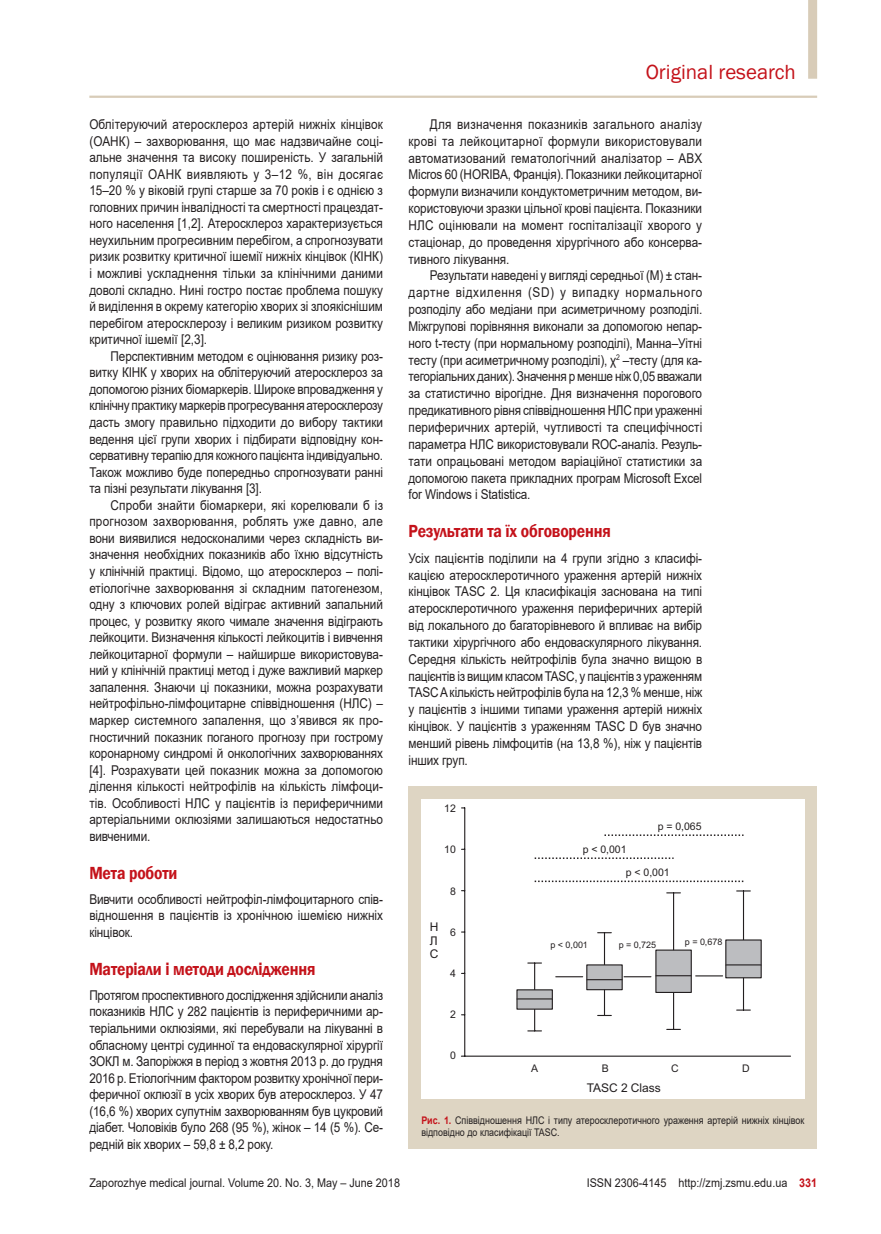
<style>
.page{position:relative;width:881px;height:1234px;background:#fff}
.page>*{position:absolute;margin:0;border:0;box-sizing:border-box;transform-origin:0 0}
.t1{font:21px "Franklin Gothic";color:#c4121a}
.nazva{font:600 18px "Franklin Gothic";letter-spacing:-.01em;color:#c4121a;scale:.87 1}
.tecst{font:13.5px/16.5px "Arial";letter-spacing:-.01em;color:#231f20;text-align:justify;scale:.87 1}
.tecst_1{font:13.5px/16.5px "Arial";letter-spacing:-.01em;color:#231f20;text-align:justify;scale:.87 1}
.Низ_слева{font:12px "Arial";color:#231f20;scale:.9 1}
.Низ_справа{font:12px "Arial";color:#231f20;scale:.9 1}
.Низ_слева-2{font:12px/13.5px "Arial";color:#231f20;text-align:justify}
.Низ_справа-2{font:700 12px "Arial";color:#c4121a;scale:.9 1}
.примечание{font:10.5px/12.6px "Arial";color:#231f20;scale:.85 1}
.примечание-2{font:10.5px "Arial";color:#231f20}
.t2{font:9px "Arial";letter-spacing:-.005em;color:#231f20}
.s1{font-weight:700;color:#c4121a}
</style>
<div class="page">
<div style="left:408px;top:786px;width:408px;height:362px;background:#ded5c3"></div>
<div style="left:421px;top:798px;width:383px;height:299px;background:#fff"></div>
<svg style="left:527px;top:1030px;width:14px;height:1px"></svg>
<svg style="left:527px;top:962px;width:14px;height:1px"></svg>
<hr style="left:534px;top:962px;width:1px;height:68px;background:#231f20">
<svg style="left:598px;top:1014px;width:13px;height:1px"></svg>
<svg style="left:597px;top:932px;width:14px;height:1px"></svg>
<hr style="left:603px;top:932px;width:1px;height:83px;background:#231f20">
<svg style="left:666px;top:892px;width:14px;height:1px"></svg>
<hr style="left:672px;top:892px;width:2px;height:137px;background:#231f20">
<svg style="left:736px;top:1009px;width:14px;height:1px"></svg>
<svg style="left:736px;top:890px;width:14px;height:1px"></svg>
<hr style="left:742px;top:890px;width:1px;height:119px;background:#231f20">
<hr style="left:555px;top:975px;width:27px;height:2px;background:#231f20">
<hr style="left:623px;top:975px;width:27px;height:2px;background:#231f20">
<svg style="left:695px;top:975px;width:27px;height:1px"></svg>
<svg style="left:604px;top:834px;width:139px;height:1px"></svg>
<svg style="left:534px;top:857px;width:139px;height:1px"></svg>
<svg style="left:534px;top:880px;width:209px;height:1px"></svg>
<hr style="left:461px;top:1055px;width:329px;height:1px;background:#231f20">
<hr style="left:464px;top:807px;width:1px;height:248px;background:#231f20">
<div style="left:516px;top:989px;width:36px;height:20px;background:#bcbdc0"></div>
<hr style="left:516px;top:998px;width:36px;height:1px;background:#231f20">
<div style="left:586px;top:964px;width:36px;height:26px;background:#bcbdc0;border:1px solid #231f20"></div>
<hr style="left:586px;top:978px;width:36px;height:2px;background:#231f20">
<div style="left:655px;top:949px;width:36px;height:43px;background:#bcbdc0"></div>
<hr style="left:655px;top:974px;width:36px;height:2px;background:#231f20">
<div style="left:725px;top:939px;width:36px;height:39px;background:#bcbdc0;border:1px solid #231f20"></div>
<hr style="left:725px;top:964px;width:35px;height:1px;background:#231f20">
<hr style="left:89px;top:96px;width:727px;height:2px;background:#d8ccb8">
<div style="left:807px;top:0;width:9px;height:79px;background:#d8ccb8"></div>
<p class="tecst_1" style="left:89px;top:116px;width:339px">Облітеруючий атеросклероз артерій нижніх кінцівок (ОАНК) – захворювання, що має надзвичайне соці&shy;альне значення та високу поширеність. У загальній популяції ОАНК виявляють у 3–12 %, він досягає 15–20 % у віковій групі старше за 70 років і є однією з головних причин інвалідності та смертності працездат&shy;ного населення [1,2]. Атеросклероз характеризується неухильним прогресивним перебігом, а спрогнозувати ризик розвитку критичної ішемії нижніх кінцівок (КІНК) і можливі ускладнення тільки за клінічними даними доволі складно. Нині гостро постає проблема пошуку й виділення в окрему категорію хворих зі злоякіснішим перебігом атеросклерозу і великим ризиком розвитку критичної ішемії [2,3].</p>
<p class="tecst" style="left:89px;top:347px;width:339px;text-indent:21px">Перспективним методом є оцінювання ризику роз&shy;витку КІНК у хворих на облітеруючий атеросклероз за допомогою різних біомаркерів. Широке впровадження у клінічну практику маркерів прогресування атеросклерозу дасть змогу правильно підходити до вибору тактики ведення цієї групи хворих і підбирати відповідну кон&shy;сервативну терапію для кожного пацієнта індивідуально.<br>Також можливо буде попередньо спрогнозувати ранні та пізні результати лікування [3].</p>
<p class="tecst" style="left:89px;top:496px;width:339px;text-indent:21px">Спроби знайти біомаркери, які корелювали б із прогнозом захворювання, роблять уже давно, але вони виявилися недосконалими через складність ви&shy;значення необхідних показників або їхню відсутність у клінічній практиці. Відомо, що атеросклероз – полі&shy;етіологічне захворювання зі складним патогенезом, одну з ключових ролей відіграє активний запальний процес, у розвитку якого чимале значення відіграють лейкоцити. Визначення кількості лейкоцитів і вивчення лейкоцитарної формули – найширше використовува&shy;ний у клінічній практиці метод і дуже важливий маркер запалення. Знаючи ці показники, можна розрахувати нейтрофільно-лімфоцитарне співвідношення (НЛС) – маркер системного запалення, що з’явився як про&shy;гностичний показник поганого прогнозу при гострому коронарному синдромі й онкологічних захворюваннях [4]. Розрахувати цей показник можна за допомогою ділення кількості нейтрофілів на кількість лімфоци&shy;тів. Особливості НЛС у пацієнтів із периферичними артеріальними оклюзіями залишаються недостатньо вивченими.</p>
<p class="nazva" style="left:89px;top:861px;width:103px">Мета роботи</p>
<p class="tecst_1" style="left:89px;top:890px;width:339px">Вивчити особливості нейтрофіл-лімфоцитарного спів&shy;відношення в пацієнтів із хронічною ішемією нижніх кінцівок.</p>
<p class="nazva" style="left:89px;top:957px;width:261px">Матеріали і методи дослідження</p>
<p class="tecst_1" style="left:89px;top:986px;width:339px">Протягом проспективного дослідження здійснили аналіз показників НЛС у 282 пацієнтів із периферичними ар&shy;теріальними оклюзіями, які перебували на лікуванні в обласному центрі судинної та ендоваскулярної хірургії ЗОКЛ м. Запоріжжя в період з жовтня 2013 р. до грудня 2016 р. Етіологічним фактором розвитку хронічної пери&shy;феричної оклюзії в усіх хворих був атеросклероз. У 47 (16,6 %) хворих супутнім захворюванням був цукровий діабет. Чоловіків було 268 (95 %), жінок – 14 (5 %). Се&shy;редній вік хворих – 59,8 ± 8,2 року.</p>
<h1 class="t1" style="left:645px;top:59px;width:152px">Original research</h1>
<p class="tecst" style="left:408px;top:116px;width:339px;text-indent:21px">Для визначення показників загального аналізу крові та лейкоцитарної формули використовували автоматизований гематологічний аналізатор – ABX Micros 60 (HORIBA, Франція). Показники лейкоцитарної формули визначили кондуктометричним методом, ви&shy;користовуючи зразки цільної крові пацієнта. Показники НЛС оцінювали на момент госпіталізації хворого у стаціонар, до проведення хірургічного або консерва&shy;тивного лікування.</p>
<p class="tecst" style="left:408px;top:267px;width:339px;text-indent:21px">Результати наведені у вигляді середньої (М) ± стан&shy;дартне відхилення (SD) у випадку нормального розподілу або медіани при асиметричному розподілі.<br>Міжгрупові порівняння виконали за допомогою непар&shy;ного t-тесту (при нормальному розподілі), Манна–Уітні тесту (при асиметричному розподілі), χ<sup>2</sup> –тесту (для ка&shy;тегоріальних даних). Значення p менше ніж 0,05 вважали за статистично вірогідне. Дня визначення порогового предикативного рівня співвідношення НЛС при ураженні периферичних артерій, чутливості та специфічності параметра НЛС використовували ROC-аналіз. Резуль&shy;тати опрацьовані методом варіаційної статистики за допомогою пакета прикладних програм Microsoft Excel for Windows і Statistica.</p>
<p class="nazva" style="left:408px;top:520px;width:234px">Результати та їх обговорення</p>
<p class="tecst_1" style="left:408px;top:549px;width:339px">Усіх пацієнтів поділили на 4 групи згідно з класифі&shy;кацією атеросклеротичного ураження артерій нижніх кінцівок TASC 2. Ця класифікація заснована на типі атеросклеротичного ураження периферичних артерій від локального до багаторівневого й впливає на вибір тактики хірургічного або ендоваскулярного лікування.<br>Середня кількість нейтрофілів була значно вищою в пацієнтів із вищим класом TASC, у пацієнтів з ураженням TASC A кількість нейтрофілів була на 12,3 % менше, ніж у пацієнтів з іншими типами ураження артерій нижніх кінцівок. У пацієнтів з ураженням TASC D був значно менший рівень лімфоцитів (на 13,8 %), ніж у пацієнтів інших груп.</p>
<p class="примечание-2" style="left:444px;top:801px;width:13px">12</p>
<p class="примечание-2" style="left:444px;top:842px;width:13px">10</p>
<p class="примечание-2" style="left:450px;top:883px;width:7px">8</p>
<p class="примечание-2" style="left:450px;top:924px;width:7px">6</p>
<p class="примечание-2" style="left:450px;top:965px;width:7px">4</p>
<p class="примечание-2" style="left:450px;top:1006px;width:7px">2</p>
<p class="примечание-2" style="left:450px;top:1047px;width:7px">0</p>
<p class="Низ_слева-2" style="left:429px;top:919px;width:10px">Н Л С</p>
<p class="примечание-2" style="left:582px;top:841px;width:45px">p &lt; 0,001</p>
<p class="примечание-2" style="left:657px;top:818px;width:45px">p = 0,065</p>
<p class="t2" style="left:550px;top:938px;width:39px">p &lt; 0,001</p>
<p class="примечание-2" style="left:625px;top:864px;width:45px">p &lt; 0,001</p>
<p class="t2" style="left:618px;top:938px;width:39px">p = 0,725</p>
<p class="t2" style="left:684px;top:935px;width:39px">p = 0,678</p>
<p class="примечание-2" style="left:531px;top:1060px;width:9px">A</p>
<p class="примечание-2" style="left:601px;top:1060px;width:9px">B</p>
<p class="примечание-2" style="left:670px;top:1060px;width:9px">C</p>
<p class="примечание-2" style="left:741px;top:1060px;width:9px">D</p>
<p class="Низ_слева-2" style="left:586px;top:1080px;width:75px">TASC 2 Class</p>
<p class="примечание" style="left:421px;top:1113px;width:452px"><span class="s1">Рис. 1.</span> Співвідношення НЛС і типу атеросклеротичного ураження артерій нижніх кінцівок відповідно до класифікації TASC.</p>
<p class="Низ_слева" style="left:89px;top:1174px;width:346px">Zaporozhye medical journal. Volume 20. No. 3, May – June 2018</p>
<p class="Низ_справа" style="left:586px;top:1174px;width:224px">ISSN 2306-4145 http://zmj.zsmu.edu.ua</p>
<p class="Низ_справа-2" style="left:798px;top:1174px;width:22px">331</p>
</div>
